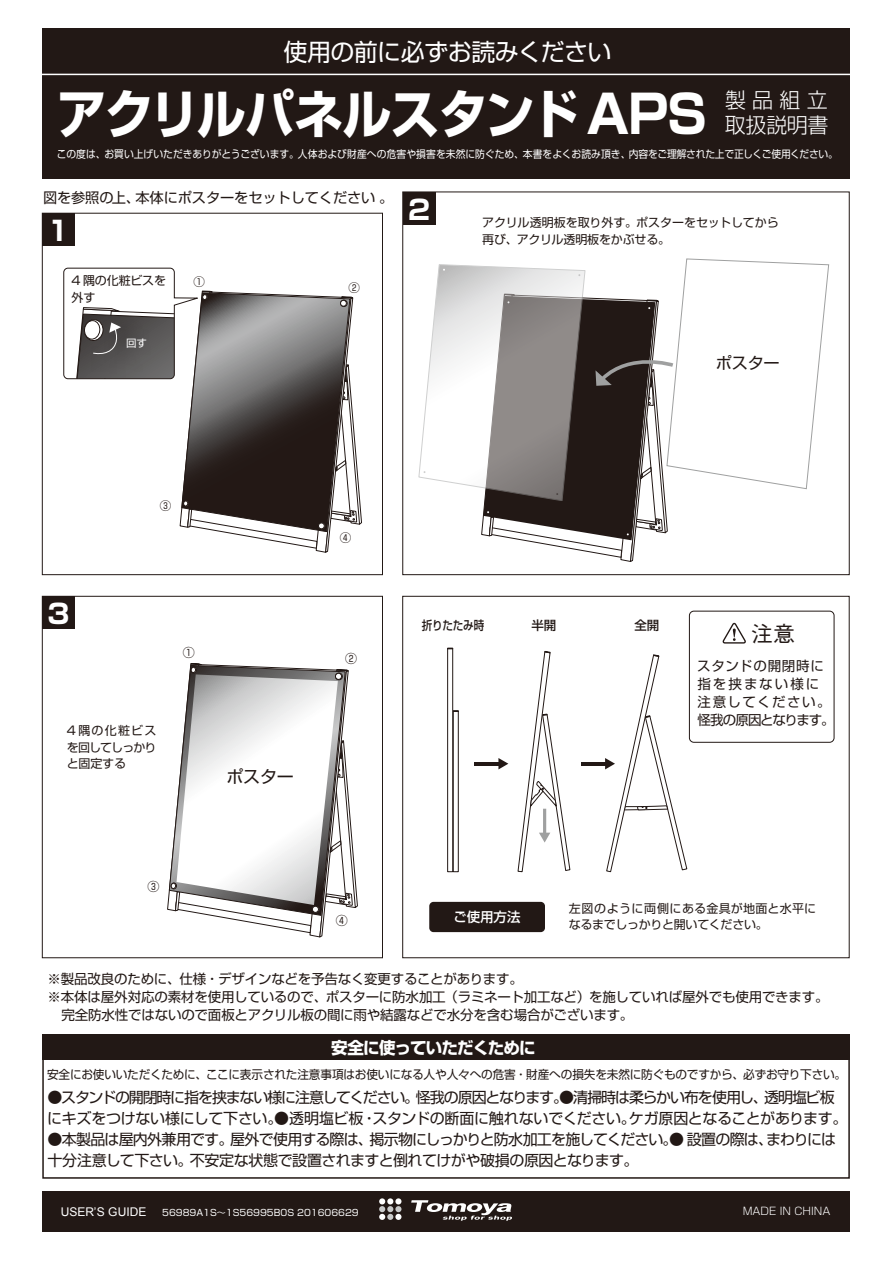
<style>
.page{position:relative;width:893px;height:1263px;background:#fff}
.page>*{position:absolute;margin:0;border:0;box-sizing:border-box;transform-origin:0 0}
.t1{font:700 52.5px "Shin Go Pro";letter-spacing:-.03em;color:#fff;scale:.94 1}
.t2{font:700 27px "Shin Go Pro";color:#fff}
.t3{font:24px "Shin Go Pro";letter-spacing:-.025em;color:#fff}
.t4{font:500 21.9px "Gothic BBB Pr 6 N";color:#221815}
.t5{font:300 21px/25.5px "Shin Go Pro";letter-spacing:-.015em;color:#fff}
.t6{font:17.1px "Shin Go Pro";color:#221815}
.t7{font:700 16.5px "Shin Go Pro";letter-spacing:-.05em;color:#fff}
.t8{font:16.2px "Shin Go Pro";color:#221815}
.t9{font:15px/21px "Shin Go Pro";letter-spacing:-.05em;color:#221815}
.t10{font:14.25px "Shin Go Pro";letter-spacing:-.01em;color:#221815}
.t11{font:13.5px/18px "Shin Go Pro";letter-spacing:-.015em;color:#221815}
.t12{font:13.5px/18px "Shin Go Pro";letter-spacing:.06em;color:#221815}
.t13{font:500 13.5px "Shin Go Pro";letter-spacing:-.01em;color:#fff}
.t14{font:500 12.45px "Shin Go Pro";letter-spacing:-.02em;color:#221815;scale:.85 1}
.t15{font:500 12.45px "Shin Go Pro";letter-spacing:-.02em;color:#221815}
.t16{font:12px/16.5px "Shin Go Pro";letter-spacing:-.015em;color:#221815}
.t17{font:12px/16.5px "Shin Go Pro";letter-spacing:.01em;color:#221815}
.t18{font:12px "Arial";color:#fff}
.t19{font:11.4px "Shin Go Pro";color:#221815}
.t20{font:10.5px "Shin Go Pro";letter-spacing:-.005em;color:#fff;scale:.93 1}
.t21{font:300 10.5px "Shin Go Pro";color:#fff}
.t22{font:10.5px "Shin Go Pro";letter-spacing:-.005em;color:#fff}
.t23{font:9px "Shin Go Pro";color:#fff}
</style>
<div class="page">
<div style="left:42px;top:1048px;width:808px;height:131px;border:2px solid #221815"></div>
<div style="left:42px;top:1034px;width:808px;height:26px;background:#221815"></div>
<div style="left:429px;top:902px;width:116px;height:30px;background:#221815;border-radius:4px"></div>
<div style="left:42px;top:213px;width:33px;height:33px;background:#221815"></div>
<div style="left:403px;top:192px;width:33px;height:33px;background:#221815"></div>
<div style="left:42px;top:213px;width:341px;height:362px;border:1px solid #221815"></div>
<div style="left:42px;top:596px;width:33px;height:33px;background:#221815"></div>
<div style="left:42px;top:596px;width:341px;height:362px;border:1px solid #221815"></div>
<svg style="left:167px;top:663px;width:191px;height:275px"></svg>
<svg style="left:453px;top:712px;width:6px;height:160px"></svg>
<svg style="left:453px;top:710px;width:6px;height:2px"></svg>
<svg style="left:447px;top:649px;width:6px;height:223px"></svg>
<hr style="left:474px;top:762px;width:27px;height:3px;background:#221815">
<svg style="left:498px;top:758px;width:10px;height:11px"></svg>
<svg style="left:517px;top:651px;width:54px;height:221px"></svg>
<hr style="left:581px;top:762px;width:26px;height:3px;background:#221815">
<svg style="left:605px;top:654px;width:83px;height:218px"></svg>
<svg style="left:63px;top:267px;width:299px;height:286px"></svg>
<svg style="left:419px;top:258px;width:410px;height:304px"></svg>
<svg style="left:723px;top:622px;width:23px;height:22px"></svg>
<div style="left:689px;top:611px;width:145px;height:132px;border:1px solid #221815;border-radius:4px"></div>
<div style="left:42px;top:28px;width:808px;height:150px;background:#221815"></div>
<hr style="left:30px;top:74px;width:825px;height:1px;background:#fff">
<div style="left:42px;top:1191px;width:808px;height:40px;background:#221815"></div>
<svg style="left:411px;top:1200px;width:101px;height:21px"></svg>
<svg style="left:379px;top:1198px;width:22px;height:22px"></svg>
<h3 class="t3" style="left:283px;top:32px;width:329px">使用の前に必ずお読みください</h3>
<h1 class="t1" style="left:57px;top:72px;width:693px">アクリルパネルスタンド APS</h1>
<h3 class="t5" style="left:725px;top:84px;width:105px">製品組立取扱説明書</h3>
<p class="t20" style="left:57px;top:145px;width:841px">この度は、お買い上げいただきありがとうございます。人体および財産への危害や損害を未然に防ぐため、本書をよくお読み頂き、内容をご理解された上で正しくご使用ください。</p>
<p class="t10" style="left:43px;top:186px;width:352px">図を参照の上、本体にポスターをセットしてください。</p>
<h2 class="t2" style="left:47px;top:209px;width:24px">1</h2>
<p class="t16" style="left:72px;top:271px;width:96px">4 隅の化粧ビスを外す</p>
<p class="t19" style="left:194px;top:272px;width:13px">①</p>
<p class="t22" style="left:126px;top:335px;width:22px">回す</p>
<p class="t19" style="left:348px;top:278px;width:13px">②</p>
<h2 class="t2" style="left:408px;top:188px;width:24px">2</h2>
<p class="t16" style="left:482px;top:213px;width:298px">アクリル透明板を取り外す。ポスターをセットしてから再び、アクリル透明板をかぶせる。</p>
<p class="t8" style="left:716px;top:350px;width:65px">ポスター</p>
<p class="t19" style="left:160px;top:496px;width:13px">③</p>
<h2 class="t2" style="left:47px;top:592px;width:24px">3</h2>
<p class="t16" style="left:67px;top:721px;width:91px;text-align:justify">4隅の化粧ビスを回してしっかりと固定する</p>
<p class="t16" style="left:183px;top:642px;width:13px">①</p>
<p class="t6" style="left:226px;top:762px;width:69px">ポスター</p>
<p class="t16" style="left:148px;top:877px;width:13px">③</p>
<p class="t19" style="left:340px;top:529px;width:13px">④</p>
<p class="t16" style="left:345px;top:649px;width:13px">②</p>
<p class="t16" style="left:336px;top:911px;width:13px">④</p>
<p class="t14" style="left:422px;top:615px;width:75px">折りたたみ時</p>
<p class="t15" style="left:634px;top:614px;width:26px">全開</p>
<p class="t15" style="left:532px;top:614px;width:26px">半開</p>
<h3 class="t4" style="left:751px;top:616px;width:45px">注意</h3>
<p class="t12" style="left:697px;top:655px;width:139px">スタンドの開閉時に指を挟まない様に注意してください。怪我の原因となります。</p>
<p class="t13" style="left:454px;top:905px;width:69px">ご使用方法</p>
<p class="t17" style="left:569px;top:898px;width:249px">左図のように両側にある金具が地面と水平になるまでしっかりと開いてください。</p>
<p class="t11" style="left:48px;top:968px;width:782px">※製品改良のために、仕様・デザインなどを予告なく変更することがあります。<br>※本体は屋外対応の素材を使用しているので、ポスターに防水加工（ラミネート加工など）を施していれば屋外でも使用できます。　完全防水性ではないので面板とアクリル板の間に雨や結露などで水分を含む場合がございます。</p>
<p class="t7" style="left:331px;top:1035px;width:206px">安全に使っていただくために</p>
<p class="t16" style="left:47px;top:1065px;width:801px">安全にお使いいただくために、ここに表示された注意事項はお使いになる人や人々への危害・財産への損失を未然に防ぐものですから、必ずお守り下さい。</p>
<p class="t9" style="left:47px;top:1085px;width:802px">●スタンドの開閉時に指を挟まない様に注意してください。怪我の原因となります。●清掃時は柔らかい布を使用し、透明塩ビ板にキズをつけない様にして下さい。●透明塩ビ板・スタンドの断面に触れないでください。ケガ原因となることがあります。</p>
<p class="t9" style="left:47px;top:1127px;width:790px">●本製品は屋内外兼用です。屋外で使用する際は、掲示物にしっかりと防水加工を施してください。● 設置の際は、まわりには十分注意して下さい。不安定な状態で設置されますと倒れてけがや破損の原因となります。</p>
<p class="t18" style="left:61px;top:1204px;width:87px">USER’S GUIDE</p>
<p class="t23" style="left:162px;top:1205px;width:198px">56989A1S～1S56995B0S 201606629</p>
<p class="t21" style="left:743px;top:1202px;width:89px">MADE IN CHINA</p>
</div>
